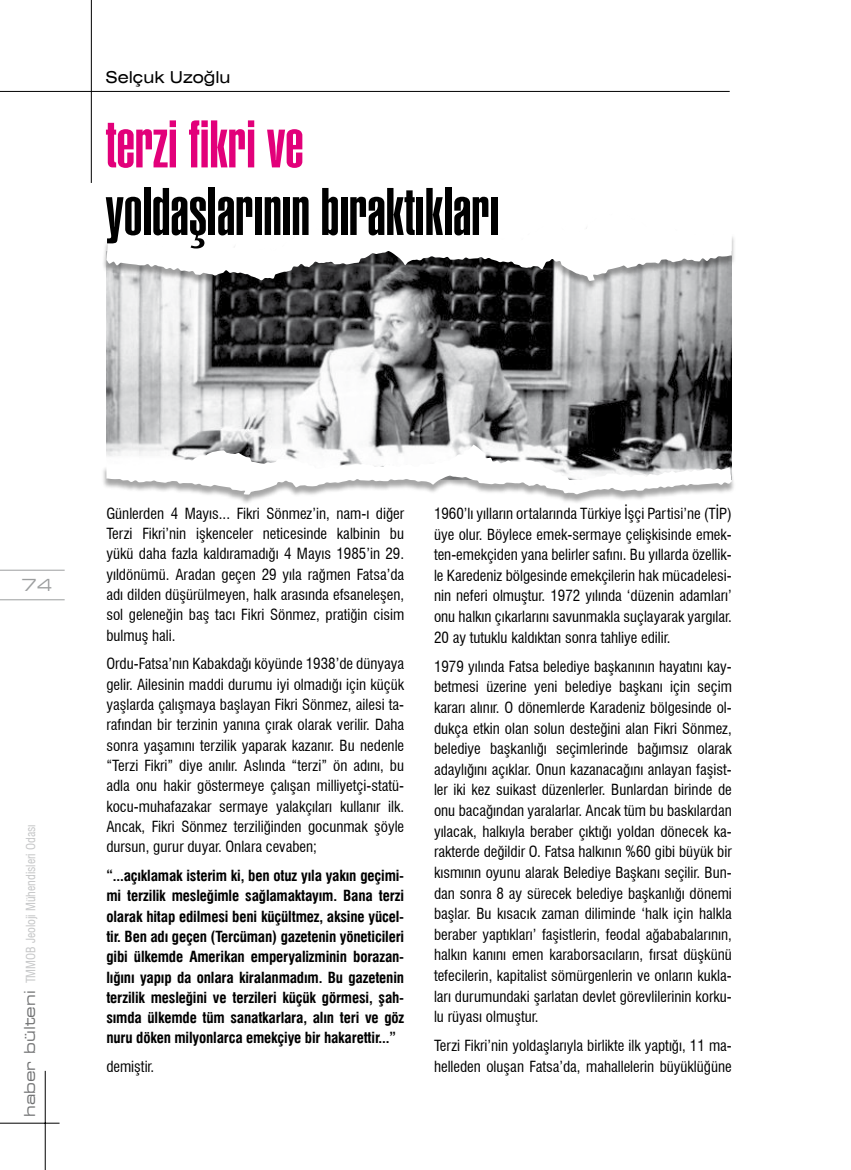
<style>
.page{position:relative;width:851px;height:1170px;background:#fff}
.page>*{position:absolute;margin:0;border:0;box-sizing:border-box;transform-origin:0 0}
.t1{font:700 66px "TFF Hlv Ult Cmprs";color:#000}
.t2{font:700 66px "TFF Hlv Ult Cmprs";color:#e2007a}
.t3{font:expanded 16.5px "Swiss 721 BT";color:#000}
.t4{font:expanded 16.5px "Square 721 BT";color:#9c9e9f}
.t5{font:condensed 15px/20.5px "Swiss 721 BT";color:#000;text-align:justify}
.t6{font:700 condensed 15px/20.2px "Swiss 721 BT";letter-spacing:-.01em;color:#000;text-align:justify}
.t7{font:12px "Swiss 721 Condensed BT";color:#c6c7c8}
.s1{font-family:"Square 721 BT";font-stretch:expanded;font-size:15px;color:#707172}
</style>
<div class="page">
<hr style="left:91px;top:0;width:1px;height:183px;background:#000">
<hr style="left:0;top:91px;width:729px;height:1px;background:#000">
<hr style="left:0;top:569px;width:65px;height:1px;background:#9c9e9f">
<hr style="left:0;top:599px;width:65px;height:1px;background:#9c9e9f">
<hr style="left:0;top:1122px;width:60px;height:1px;background:#000">
<hr style="left:45px;top:1070px;width:1px;height:99px;background:#000">
<img style="left:106px;top:291px;width:625px;height:153px">
<div style="left:102px;top:446px;width:634px;height:59px;background:#000;opacity:.35"></div>
<svg style="left:106px;top:444px;width:625px;height:50px"></svg>
<div style="left:102px;top:204px;width:634px;height:87px;background:#000;opacity:.35"></div>
<svg style="left:106px;top:204px;width:625px;height:77px"></svg>
<p class="t3" style="left:105px;top:67px;width:126px">Selçuk Uzoğlu</p>
<h1 class="t2" style="left:105px;top:106px;width:199px">terzi fikri ve</h1>
<h1 class="t1" style="left:105px;top:174px;width:395px">yoldaşlarının bıraktıkları</h1>
<p class="t4" style="left:21px;top:575px;width:33px">74</p>
<p class="t7" style="left:24px;top:1116px;width:294px;rotate:-90deg"><span class="s1">haber bülteni</span> TMMOB Jeoloji Mühendisleri Odasý</p>
<p class="t5" style="left:106px;top:503px;width:299px">Günlerden 4 Mayıs... Fikri Sönmez’in, nam-ı diğer Terzi Fikri’nin işkenceler neticesinde kalbinin bu yükü daha fazla kaldıramadığı 4 Mayıs 1985’in 29. yıldönümü. Aradan geçen 29 yıla rağmen Fatsa’da adı dilden düşürülmeyen, halk arasında efsaneleşen, sol geleneğin baş tacı Fikri Sönmez, pratiğin cisim bulmuş hali.</p>
<p class="t5" style="left:106px;top:653px;width:299px">Ordu-Fatsa’nın Kabakdağı köyünde 1938’de dünyaya gelir. Ailesinin maddi durumu iyi olmadığı için küçük yaşlarda çalışmaya başlayan Fikri Sönmez, ailesi ta&shy;rafından bir terzinin yanına çırak olarak verilir. Daha sonra yaşamını terzilik yaparak kazanır. Bu nedenle “Terzi Fikri” diye anılır. Aslında “terzi” ön adını, bu adla onu hakir göstermeye çalışan milliyetçi-statü&shy;kocu-muhafazakar sermaye yalakçıları kullanır ilk.<br>Ancak, Fikri Sönmez terziliğinden gocunmak şöyle dursun, gurur duyar. Onlara cevaben;</p>
<p class="t6" style="left:106px;top:865px;width:299px">“...açıklamak isterim ki, ben otuz yıla yakın geçimi&shy;mi terzilik mesleğimle sağlamaktayım. Bana terzi olarak hitap edilmesi beni küçültmez, aksine yücel&shy;tir. Ben adı geçen (Tercüman) gazetenin yöneticileri gibi ülkemde Amerikan emperyalizminin borazan&shy;lığını yapıp da onlara kiralanmadım. Bu gazetenin terzilik mesleğini ve terzileri küçük görmesi, şah&shy;sımda ülkemde tüm sanatkarlara, alın teri ve göz nuru döken milyonlarca emekçiye bir hakarettir...”</p>
<p class="t5" style="left:106px;top:1056px;width:49px">demiştir.</p>
<p class="t5" style="left:434px;top:503px;width:299px">1960’lı yılların ortalarında Türkiye İşçi Partisi’ne (TİP) üye olur. Böylece emek-sermaye çelişkisinde emek&shy;ten-emekçiden yana belirler safını. Bu yıllarda özellik&shy;le Karedeniz bölgesinde emekçilerin hak mücadelesi&shy;nin neferi olmuştur. 1972 yılında ‘düzenin adamları’ onu halkın çıkarlarını savunmakla suçlayarak yargılar.<br>20 ay tutuklu kaldıktan sonra tahliye edilir.</p>
<p class="t5" style="left:434px;top:656px;width:299px">1979 yılında Fatsa belediye başkanının hayatını kay&shy;betmesi üzerine yeni belediye başkanı için seçim kararı alınır. O dönemlerde Karadeniz bölgesinde ol&shy;dukça etkin olan solun desteğini alan Fikri Sönmez, belediye başkanlığı seçimlerinde bağımsız olarak adaylığını açıklar. Onun kazanacağını anlayan faşist&shy;ler iki kez suikast düzenlerler. Bunlardan birinde de onu bacağından yaralarlar. Ancak tüm bu baskılardan yılacak, halkıyla beraber çıktığı yoldan dönecek ka&shy;rakterde değildir O. Fatsa halkının %60 gibi büyük bir kısmının oyunu alarak Belediye Başkanı seçilir. Bun&shy;dan sonra 8 ay sürecek belediye başkanlığı dönemi başlar. Bu kısacık zaman diliminde ‘halk için halkla beraber yaptıkları’ faşistlerin, feodal ağababalarının, halkın kanını emen karaborsacıların, fırsat düşkünü tefecilerin, kapitalist sömürgenlerin ve onların kukla&shy;ları durumundaki şarlatan devlet görevlilerinin korku&shy;lu rüyası olmuştur.</p>
<p class="t5" style="left:434px;top:1035px;width:299px">Terzi Fikri’nin yoldaşlarıyla birlikte ilk yaptığı, 11 ma&shy;helleden oluşan Fatsa’da, mahallelerin büyüklüğüne</p>
</div>
